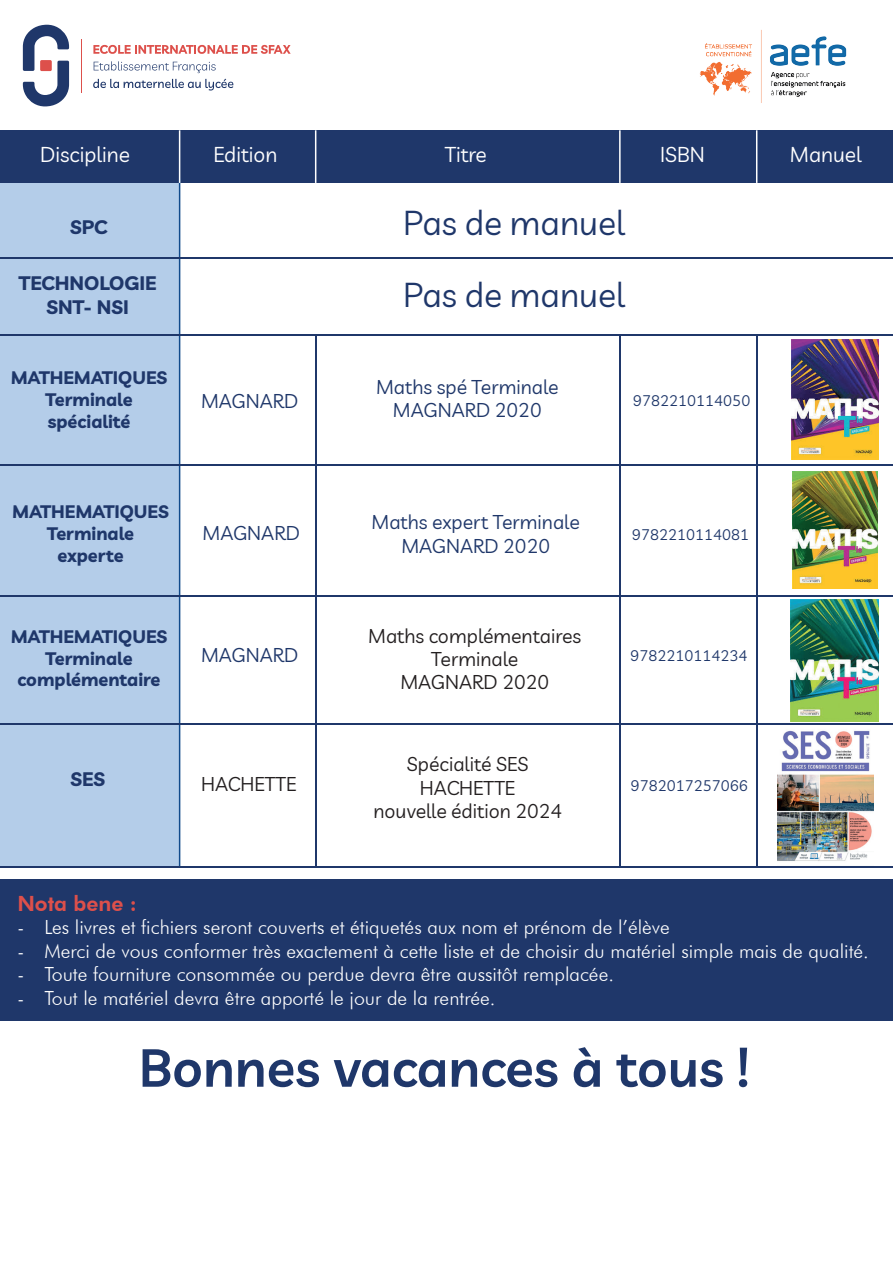
<style>
.page{position:relative;width:893px;height:1263px;background:#fff}
.page>*{position:absolute;margin:0;border:0;box-sizing:border-box;transform-origin:0 0}
.t1{font:600 52.8px "Livvic";color:#1f376a}
.t2{font:33.75px/71.6px "Livvic";color:#1f376a}
.t3{font:21px "Livvic";color:#fff}
.t4{font:800 21px "Futura BT";color:#dd504b}
.t5{font:300 19.5px "Futura BT";color:#fff}
.t6{font:19.5px/23.4px "Livvic";color:#231f20;text-align:center}
.t7{font:19.5px/23.4px "Livvic";color:#1f376a;text-align:center}
.t8{font:700 19.5px/23.4px "Livvic";color:#1f376a;text-align:center}
.t9{font:700 18px/21.6px "Livvic";color:#1f376a;text-align:center}
.t10{font:15px "Livvic";color:#1f376a}
</style>
<div class="page">
<div style="left:0;top:172px;width:180px;height:695px;background:#b4cde9"></div>
<div style="left:0;top:130px;width:893px;height:53px;background:#1f376a"></div>
<hr style="left:179px;top:178px;width:1px;height:688px;background:#114a8b">
<hr style="left:315px;top:334px;width:1px;height:532px;background:#1f376a">
<hr style="left:0;top:334px;width:893px;height:2px;background:#1f376a">
<hr style="left:0;top:257px;width:893px;height:1px;background:#1f376a">
<hr style="left:0;top:465px;width:893px;height:1px;background:#1f376a">
<hr style="left:0;top:595px;width:893px;height:2px;background:#1f376a">
<hr style="left:0;top:723px;width:893px;height:1px;background:#1f376a">
<hr style="left:0;top:866px;width:893px;height:1px;background:#1f376a">
<hr style="left:619px;top:335px;width:2px;height:531px;background:#1f376a">
<hr style="left:756px;top:335px;width:1px;height:532px;background:#1f376a">
<hr style="left:179px;top:130px;width:1px;height:53px;background:#fff">
<hr style="left:315px;top:130px;width:1px;height:53px;background:#fff">
<hr style="left:619px;top:130px;width:2px;height:53px;background:#fff">
<hr style="left:756px;top:130px;width:1px;height:53px;background:#fff">
<img style="left:699px;top:30px;width:148px;height:73px">
<svg style="left:93px;top:45px;width:198px;height:9px"></svg>
<svg style="left:94px;top:61px;width:122px;height:12px"></svg>
<svg style="left:93px;top:79px;width:140px;height:12px"></svg>
<svg style="left:23px;top:25px;width:46px;height:81px"></svg>
<hr style="left:81px;top:39px;width:1px;height:53px;background:#dd504b">
<img style="left:791px;top:340px;width:87px;height:119px">
<img style="left:792px;top:471px;width:85px;height:118px">
<img style="left:791px;top:599px;width:88px;height:122px">
<img style="left:778px;top:730px;width:95px;height:131px">
<div style="left:0;top:880px;width:893px;height:141px;background:#1f376a"></div>
<p class="t3" style="left:40px;top:139px;width:91px">Discipline</p>
<p class="t3" style="left:213px;top:139px;width:65px">Edition</p>
<p class="t3" style="left:445px;top:139px;width:44px">Titre</p>
<p class="t3" style="left:660px;top:139px;width:46px">ISBN</p>
<p class="t3" style="left:790px;top:139px;width:73px">Manuel</p>
<p class="t8" style="left:70px;top:214px;width:39px">SPC</p>
<p class="t8" style="left:19px;top:270px;width:139px">TECHNOLOGIE<br>SNT- NSI</p>
<p class="t9" style="left:11px;top:365px;width:158px">MATHEMATIQUES<br>Terminale spécialité</p>
<p class="t9" style="left:12px;top:499px;width:158px">MATHEMATIQUES<br>Terminale experte</p>
<p class="t9" style="left:11px;top:624px;width:158px">MATHEMATIQUES<br>Terminale complémentaire</p>
<p class="t8" style="left:70px;top:766px;width:36px">SES</p>
<h2 class="t2" style="left:403px;top:186px;width:224px">Pas de manuel<br>Pas de manuel</h2>
<p class="t7" style="left:376px;top:374px;width:184px">Maths spé Terminale<br>MAGNARD 2020</p>
<p class="t7" style="left:201px;top:389px;width:99px">MAGNARD</p>
<p class="t10" style="left:633px;top:390px;width:118px">9782210114050</p>
<p class="t7" style="left:203px;top:520px;width:99px">MAGNARD</p>
<p class="t7" style="left:201px;top:642px;width:99px">MAGNARD</p>
<p class="t7" style="left:372px;top:509px;width:210px">Maths expert Terminale<br>MAGNARD 2020</p>
<p class="t6" style="left:368px;top:623px;width:215px">Maths complémentaires<br>Terminale<br>MAGNARD 2020</p>
<p class="t10" style="left:632px;top:523px;width:118px">9782210114081</p>
<p class="t10" style="left:630px;top:645px;width:118px">9782210114234</p>
<p class="t6" style="left:373px;top:752px;width:190px">Spécialité SES<br>HACHETTE<br>nouvelle édition 2024</p>
<p class="t6" style="left:201px;top:771px;width:97px">HACHETTE</p>
<p class="t10" style="left:631px;top:774px;width:118px">9782017257066</p>
<p class="t4" style="left:17px;top:891px;width:121px">Nota bene :</p>
<p class="t5" style="left:17px;top:915px;width:654px">- Les livres et fichiers seront couverts et étiquetés aux nom et prénom de l’élève</p>
<p class="t5" style="left:17px;top:939px;width:853px">- Merci de vous conformer très exactement à cette liste et de choisir du matériel simple mais de qualité.</p>
<p class="t5" style="left:17px;top:962px;width:598px">- Toute fourniture consommée ou perdue devra être aussitôt remplacée.</p>
<p class="t5" style="left:17px;top:986px;width:480px">- Tout le matériel devra être apporté le jour de la rentrée.</p>
<h1 class="t1" style="left:139px;top:1028px;width:612px">Bonnes vacances à tous !</h1>
</div>
